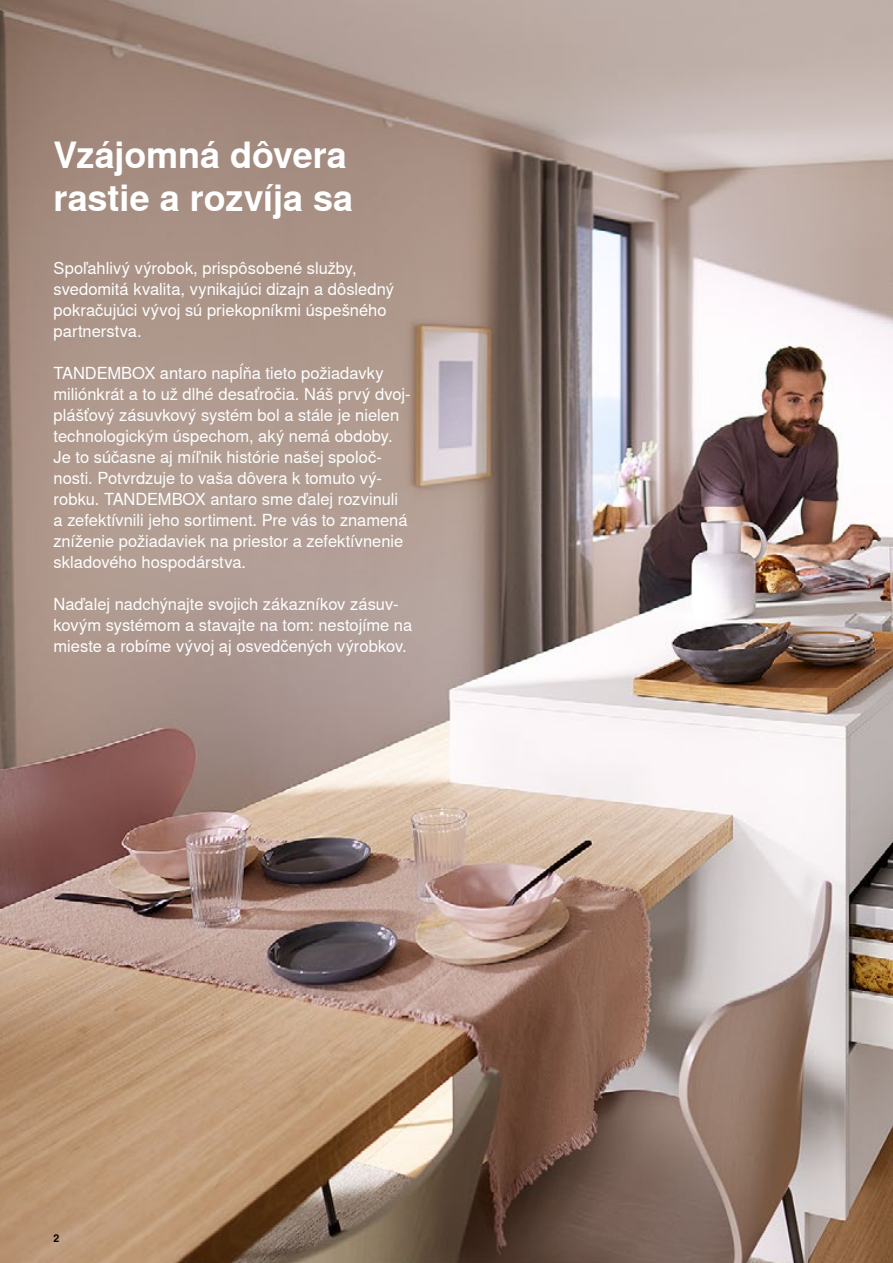
<style>
.page{position:relative;width:893px;height:1263px;background:#fff}
.page>*{position:absolute;margin:0;border:0;box-sizing:border-box;transform-origin:0 0}
._36_Head_A4_White_Bold{font:700 36px/42.2px "Nimbus Sans Global";letter-spacing:-.005em;color:#fff}
._11_Intro_White_Regular{font:16.5px/21px "Nimbus Sans Global";color:#fff}
.t1{font:700 10.5px "Nimbus Sans Global";color:#000}
</style>
<div class="page">
<img style="left:0;top:0;width:893px;height:1263px">
<p class="_36_Head_A4_White_Bold" style="left:54px;top:135px;width:301px">Vzájomná dôvera rastie a rozvíja sa</p>
<p class="_11_Intro_White_Regular" style="left:54px;top:257px;width:342px">Spoľahlivý výrobok, prispôsobené služby, svedomitá kvalita, vynikajúci dizajn a dôsledný pokračujúci vývoj sú priekopníkmi úspešného partnerstva.</p>
<p class="_11_Intro_White_Regular" style="left:54px;top:363px;width:359px">TANDEMBOX antaro napĺňa tieto požiadavky miliónkrát a to už dlhé desaťročia. Náš prvý dvoj&shy;plášťový zásuvkový systém bol a stále je nielen technologickým úspechom, aký nemá obdoby.<br>Je to súčasne aj míľnik histórie našej spoloč&shy;nosti. Potvrdzuje to vaša dôvera k tomuto vý&shy;robku. TANDEMBOX antaro sme ďalej rozvinuli a zefektívnili jeho sortiment. Pre vás to znamená zníženie požiadaviek na priestor a zefektívnenie skladového hospodárstva.</p>
<p class="_11_Intro_White_Regular" style="left:54px;top:594px;width:360px">Naďalej nadchýnajte svojich zákazníkov zásuv&shy;kovým systémom a stavajte na tom: nestojíme na mieste a robíme vývoj aj osvedčených výrobkov.</p>
<p class="t1" style="left:54px;top:1232px;width:7px">2</p>
</div>
